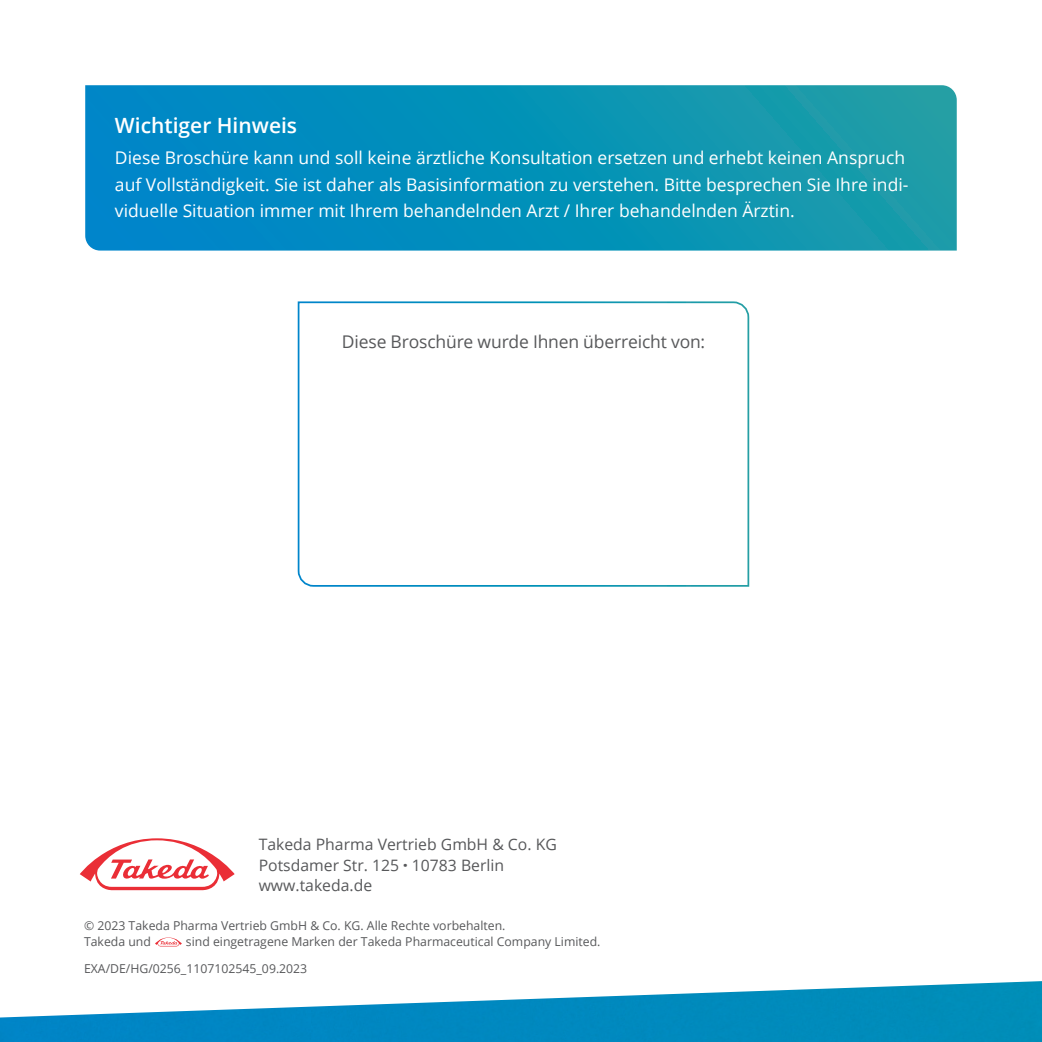
<style>
.page{position:relative;width:1042px;height:1042px;background:#fff}
.page>*{position:absolute;margin:0;border:0;box-sizing:border-box;transform-origin:0 0}
.t1{font:600 21px "Open Sans";color:#fff}
.t2{font:17.5px/26.2px "Open Sans";color:#fff}
.t3{font:17.5px "Open Sans";letter-spacing:-.01em;color:#57585a}
.t4{font:15.75px/20.5px "Open Sans";color:#57585a}
.t5{font:12.25px/16.4px "Open Sans";color:#57585a}
.s1{font-weight:800}
</style>
<div class="page">
<img style="left:0;top:981px;width:1042px;height:61px">
<svg style="left:85px;top:85px;width:872px;height:166px;background:#0a91b8"></svg>
<svg style="left:297px;top:301px;width:453px;height:286px"></svg>
<svg style="left:155px;top:937px;width:27px;height:10px"></svg>
<svg style="left:80px;top:838px;width:155px;height:53px"></svg>
<p class="t1" style="left:115px;top:111px;width:184px">Wichtiger Hinweis</p>
<p class="t2" style="left:115px;top:144px;width:795px">Diese Broschüre kann und soll keine ärztliche Konsultation ersetzen und erhebt keinen Anspruch auf Vollständigkeit. Sie ist daher als Basisinformation zu verstehen. Bitte besprechen Sie Ihre indi&shy;viduelle Situation immer mit Ihrem behandelnden Arzt / Ihrer behandelnden Ärztin.</p>
<p class="t3" style="left:342px;top:330px;width:365px">Diese Broschüre wurde Ihnen überreicht von:</p>
<p class="t4" style="left:259px;top:834px;width:300px">Takeda Pharma Vertrieb GmbH &amp; Co. KG<br>Potsdamer Str. 125 <span class="s1">·</span> 10783 Berlin www.takeda.de</p>
<p class="t5" style="left:84px;top:917px;width:421px">© 2023 Takeda Pharma Vertrieb GmbH &amp; Co. KG. Alle Rechte vorbehalten.<br>Takeda und</p>
<p class="t5" style="left:84px;top:928px;width:516px;line-height:26.9px;text-indent:102px">sind eingetragene Marken der Takeda Pharmaceutical Company Limited.<br>EXA/DE/HG/0256_1107102545_09.2023</p>
</div>
